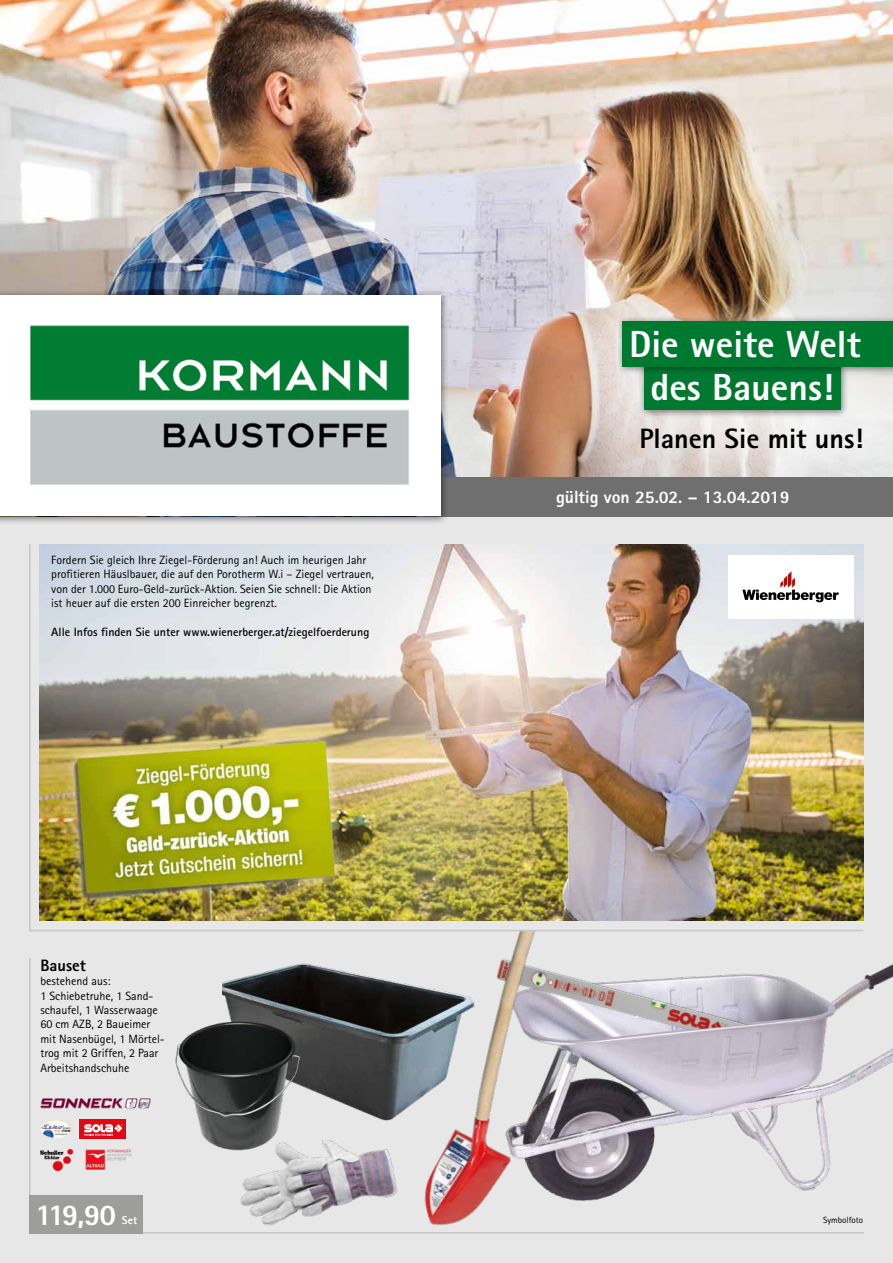
<style>
.page{position:relative;width:893px;height:1263px;background:#fff}
.page>*{position:absolute;margin:0;border:0;box-sizing:border-box;transform-origin:0 0}
.t1{font:800 37.8px "Rotis Sans Serif";color:#fff}
.t2{font:800 30px "Rotis Sans Serif";color:#fff}
.t3{font:800 28.05px "Rotis Sans Serif";color:#000}
.t4{font:800 17.7px "Rotis Sans Serif";color:#fff}
.t5{font:800 16.5px "Rotis Sans Serif";color:#000}
.t6{font:12px/14.4px "Rotis Sans Serif";color:#000}
.t7{font:700 12px "Rotis Sans Serif";color:#000}
.t8{font:800 11.25px "Rotis Sans Serif";color:#fff}
.t9{font:9px "Rotis Sans Serif";color:#000}
</style>
<div class="page">
<div style="left:0;top:490px;width:893px;height:773px;background:#e7e7e7"></div>
<img style="left:40px;top:544px;width:823px;height:377px">
<img style="left:0;top:0;width:893px;height:477px">
<div style="left:427px;top:477px;width:466px;height:39px;background:#706f6f"></div>
<hr style="left:29px;top:544px;width:2px;height:387px;background:#c6c6c6">
<hr style="left:30px;top:930px;width:833px;height:1px;background:#c6c6c6">
<hr style="left:29px;top:958px;width:2px;height:275px;background:#c6c6c6">
<hr style="left:30px;top:1232px;width:834px;height:1px;background:#c6c6c6">
<img style="left:41px;top:1098px;width:109px;height:11px">
<img style="left:85px;top:1149px;width:47px;height:21px">
<img style="left:41px;top:1149px;width:31px;height:21px">
<div style="left:80px;top:1120px;width:46px;height:19px;background:#e30613"></div>
<svg style="left:84px;top:1124px;width:38px;height:12px"></svg>
<img style="left:41px;top:1120px;width:30px;height:18px">
<div style="left:728px;top:555px;width:125px;height:64px;background:#fff"></div>
<svg style="left:742px;top:571px;width:97px;height:31px"></svg>
<img style="left:222px;top:963px;width:131px;height:145px">
<img style="left:231px;top:1140px;width:122px;height:94px">
<img style="left:571px;top:964px;width:322px;height:237px">
<img style="left:571px;top:964px;width:204px;height:68px">
<img style="left:353px;top:931px;width:218px;height:303px">
<img style="left:175px;top:1011px;width:133px;height:153px">
<div style="left:0;top:290px;width:448px;height:235px;background:#000;opacity:.5"></div>
<div style="left:0;top:296px;width:440px;height:220px;background:#fff"></div>
<img style="left:30px;top:325px;width:379px;height:160px">
<svg style="left:564px;top:299px;width:329px;height:176px;background:#dccfc6"></svg>
<div style="left:638px;top:359px;width:211px;height:59px;background:#000;opacity:.5"></div>
<div style="left:644px;top:364px;width:196px;height:46px;background:#007930"></div>
<div style="left:617px;top:316px;width:276px;height:59px;background:#000;opacity:.5"></div>
<div style="left:623px;top:321px;width:270px;height:46px;background:#007930"></div>
<div style="left:29px;top:1195px;width:114px;height:38px;background:#9d9d9c"></div>
<p class="t6" style="left:51px;top:553px;width:324px">Fordern Sie gleich Ihre Ziegel-Förderung an! Auch im heurigen Jahr profitieren Häuslbauer, die auf den Porotherm W.i – Ziegel vertrauen, von der 1.000 Euro-Geld-zurück-Aktion. Seien Sie schnell: Die Aktion ist heuer auf die ersten 200 Einreicher begrenzt.</p>
<p class="t7" style="left:51px;top:624px;width:320px">Alle Infos finden Sie unter www.wienerberger.at/ziegelfoerderung</p>
<h3 class="t5" style="left:40px;top:955px;width:47px">Bauset</h3>
<p class="t6" style="left:40px;top:974px;width:126px">bestehend aus:<br>1 Schiebetruhe, 1 Sand&shy;schaufel, 1 Wasserwaage<br>60 cm AZB, 2 Baueimer mit Nasenbügel, 1 Mörtel&shy;trog mit 2 Griffen, 2 Paar<br>Arbeitshandschuhe</p>
<h2 class="t2" style="left:35px;top:1196px;width:82px">119,90</h2>
<p class="t8" style="left:122px;top:1213px;width:17px">Set</p>
<h1 class="t1" style="left:629px;top:320px;width:233px">Die weite Welt</h1>
<h1 class="t1" style="left:650px;top:363px;width:185px">des Bauens!</h1>
<h3 class="t3" style="left:639px;top:420px;width:225px">Planen Sie mit uns!</h3>
<h3 class="t4" style="left:556px;top:486px;width:235px">gültig von 25.02. – 13.04.2019</h3>
<p class="t9" style="left:823px;top:1214px;width:42px">Symbolfoto</p>
</div>
